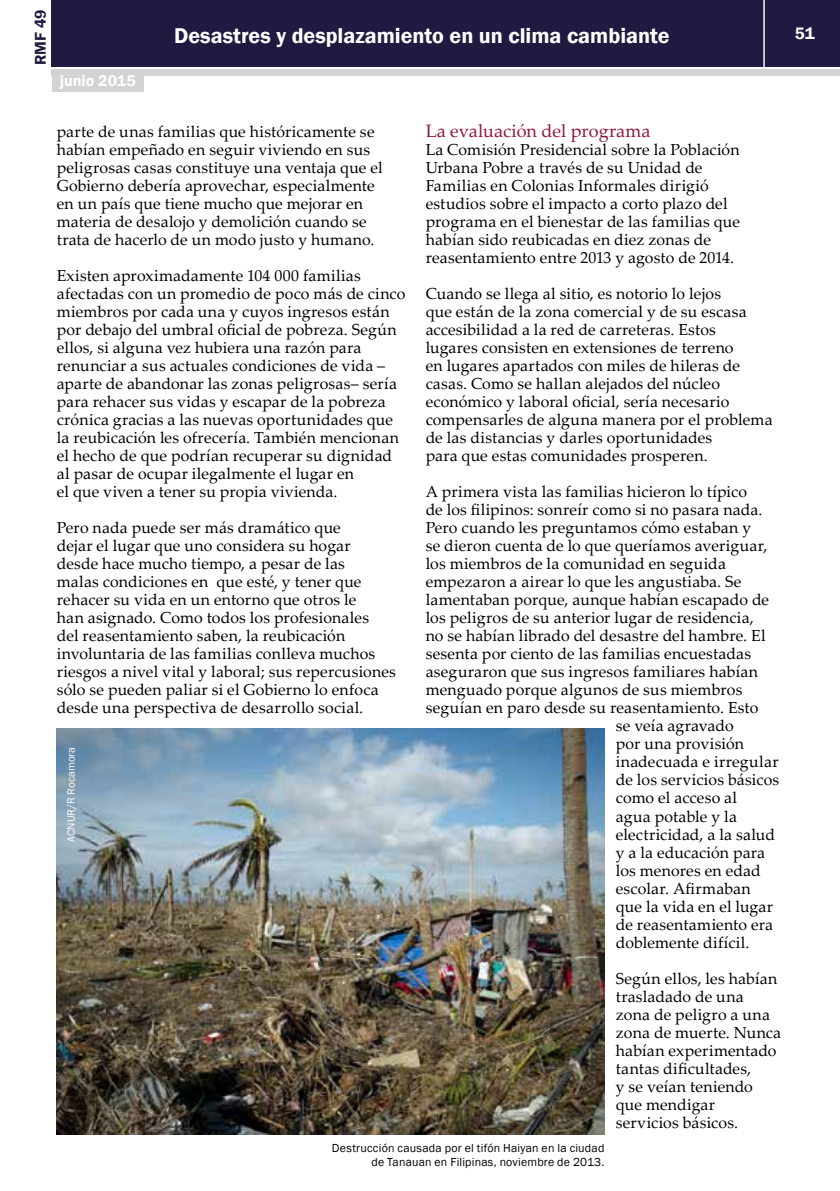
<style>
.page{position:relative;width:840px;height:1191px;background:#fff}
.page>*{position:absolute;margin:0;border:0;box-sizing:border-box;transform-origin:0 0}
.t1{font:600 22px "Franklin Gothic";color:#fff}
.t2{font:18px "Palatino Linotype";color:#92183a}
.t3{font:600 17px "Franklin Gothic";color:#fff}
.t4{font:16px/18px "Palatino Linotype";letter-spacing:.01em;color:#000}
.t5{font:600 16px "Franklin Gothic";color:#fff}
.t6{font:600 16px "Franklin Gothic";color:#211a40}
.t7{font:12px/14.4px "Franklin Gothic";letter-spacing:.015em;color:#000;text-align:right}
.t8{font:11px "Franklin Gothic";color:#fff}
</style>
<div class="page">
<div style="left:52px;top:0;width:787px;height:66px;background:#211a40"></div>
<div style="left:52px;top:69px;width:787px;height:6px;background:#d1d3d4"></div>
<hr style="left:763px;top:0;width:1px;height:68px;background:#fff">
<div style="left:52px;top:74px;width:91px;height:18px;background:#d1d3d4"></div>
<img style="left:57px;top:729px;width:547px;height:405px">
<p class="t6" style="left:31px;top:65px;width:57px;rotate:-90deg">RMF 49</p>
<p class="t5" style="left:60px;top:71px;width:77px">junio 2015</p>
<h1 class="t1" style="left:174px;top:22px;width:496px">Desastres y desplazamiento en un clima cambiante</h1>
<p class="t3" style="left:794px;top:23px;width:21px">51</p>
<p class="t4" style="left:57px;top:122px;width:327px">parte de unas familias que históricamente se habían empeñado en seguir viviendo en sus peligrosas casas constituye una ventaja que el Gobierno debería aprovechar, especialmente en un país que tiene mucho que mejorar en materia de desalojo y demolición cuando se trata de hacerlo de un modo justo y humano.</p>
<p class="t4" style="left:57px;top:266px;width:350px">Existen aproximadamente 104 000 familias afectadas con un promedio de poco más de cinco miembros por cada una y cuyos ingresos están por debajo del umbral oficial de pobreza. Según ellos, si alguna vez hubiera una razón para renunciar a sus actuales condiciones de vida – aparte de abandonar las zonas peligrosas– sería para rehacer sus vidas y escapar de la pobreza crónica gracias a las nuevas oportunidades que la reubicación les ofrecería. También mencionan el hecho de que podrían recuperar su dignidad al pasar de ocupar ilegalmente el lugar en<br>el que viven a tener su propia vivienda.</p>
<p class="t4" style="left:57px;top:518px;width:340px">Pero nada puede ser más dramático que<br>dejar el lugar que uno considera su hogar desde hace mucho tiempo, a pesar de las<br>malas condiciones en que esté, y tener que rehacer su vida en un entorno que otros le<br>han asignado. Como todos los profesionales<br>del reasentamiento saben, la reubicación involuntaria de las familias conlleva muchos riesgos a nivel vital y laboral; sus repercusiones sólo se pueden paliar si el Gobierno lo enfoca desde una perspectiva de desarrollo social.</p>
<p class="t8" style="left:64px;top:841px;width:96px;rotate:-90deg">ACNUR/R Rocamora</p>
<p class="t2" style="left:425px;top:118px;width:226px">La evaluación del programa</p>
<p class="t4" style="left:425px;top:140px;width:315px">La Comisión Presidencial sobre la Población Urbana Pobre a través de su Unidad de Familias en Colonias Informales dirigió estudios sobre el impacto a corto plazo del programa en el bienestar de las familias que habían sido reubicadas en diez zonas de reasentamiento entre 2013 y agosto de 2014.</p>
<p class="t4" style="left:425px;top:284px;width:348px">Cuando se llega al sitio, es notorio lo lejos<br>que están de la zona comercial y de su escasa accesibilidad a la red de carreteras. Estos<br>lugares consisten en extensiones de terreno<br>en lugares apartados con miles de hileras de casas. Como se hallan alejados del núcleo económico y laboral oficial, sería necesario compensarles de alguna manera por el problema de las distancias y darles oportunidades<br>para que estas comunidades prosperen.</p>
<p class="t4" style="left:425px;top:482px;width:323px">A primera vista las familias hicieron lo típico</p>
<p class="t4" style="left:425px;top:500px;width:338px">de los filipinos: sonreír como si no pasara nada.</p>
<p class="t4" style="left:425px;top:518px;width:327px">Pero cuando les preguntamos cómo estaban y</p>
<p class="t4" style="left:425px;top:536px;width:343px">se dieron cuenta de lo que queríamos averiguar,</p>
<p class="t4" style="left:425px;top:554px;width:301px">los miembros de la comunidad en seguida</p>
<p class="t4" style="left:425px;top:572px;width:317px">empezaron a airear lo que les angustiaba. Se</p>
<p class="t4" style="left:425px;top:590px;width:345px">lamentaban porque, aunque habían escapado de</p>
<p class="t4" style="left:425px;top:608px;width:329px">los peligros de su anterior lugar de residencia,</p>
<p class="t4" style="left:425px;top:626px;width:341px">no se habían librado del desastre del hambre. El</p>
<p class="t4" style="left:425px;top:644px;width:327px">sesenta por ciento de las familias encuestadas</p>
<p class="t4" style="left:425px;top:662px;width:334px">aseguraron que sus ingresos familiares habían</p>
<p class="t4" style="left:425px;top:680px;width:318px">menguado porque algunos de sus miembros</p>
<p class="t4" style="left:425px;top:698px;width:334px">seguían en paro desde su reasentamiento. Esto</p>
<p class="t4" style="left:615px;top:716px;width:119px">se veía agravado</p>
<p class="t4" style="left:615px;top:734px;width:130px">por una provisión</p>
<p class="t4" style="left:615px;top:752px;width:164px">inadecuada e irregular</p>
<p class="t4" style="left:615px;top:770px;width:165px">de los servicios básicos</p>
<p class="t4" style="left:615px;top:788px;width:123px">como el acceso al</p>
<p class="t4" style="left:615px;top:806px;width:123px">agua potable y la</p>
<p class="t4" style="left:615px;top:824px;width:161px">electricidad, a la salud</p>
<p class="t4" style="left:615px;top:842px;width:151px">y a la educación para</p>
<p class="t4" style="left:615px;top:860px;width:146px">los menores en edad</p>
<p class="t4" style="left:615px;top:878px;width:136px">escolar. Afirmaban</p>
<p class="t4" style="left:615px;top:896px;width:159px">que la vida en el lugar</p>
<p class="t4" style="left:615px;top:914px;width:159px">de reasentamiento era</p>
<p class="t4" style="left:615px;top:932px;width:135px">doblemente difícil.</p>
<p class="t4" style="left:615px;top:968px;width:167px">Según ellos, les habían trasladado de una zona de peligro a una zona de muerte. Nunca habían experimentado tantas dificultades,<br>y se veían teniendo que mendigar servicios básicos.</p>
<p class="t7" style="left:332px;top:1141px;width:274px">Destrucción causada por el tifón Haiyan en la ciudad de Tanauan en Filipinas, noviembre de 2013.</p>
</div>
